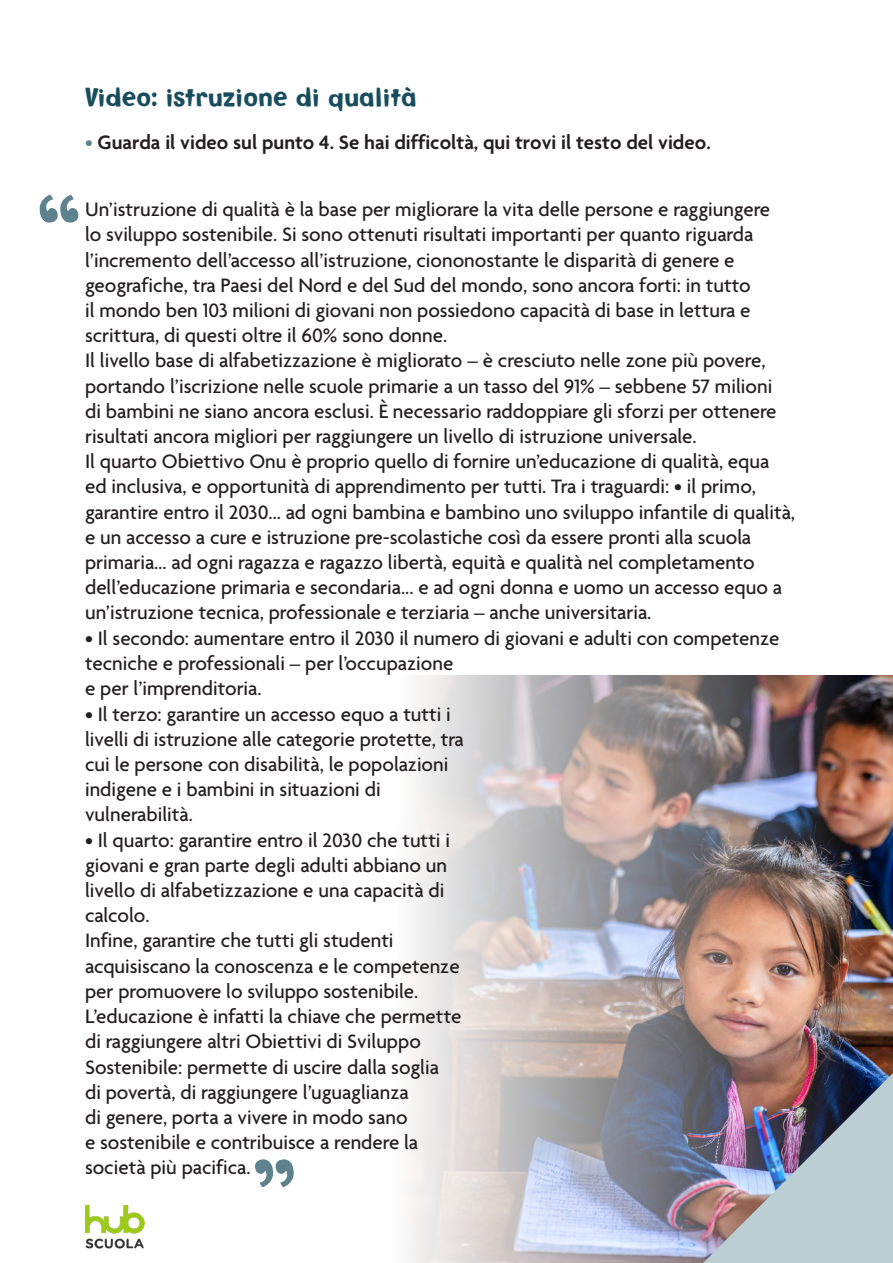
<style>
.page{position:relative;width:893px;height:1263px;background:#fff}
.page>*{position:absolute;margin:0;border:0;box-sizing:border-box;transform-origin:0 0}
.Testo{font:90px "Roger";color:#5d828d}
.Testo-2{font:27px "Roger";color:#174d5c}
.Testo-3{font:500 21px/25.2px "Agenda";color:#231f20}
.Testo-4{font:600 21px "Agenda";color:#231f20}
.s1{font-weight:400;color:#5d828d}
</style>
<div class="page">
<img style="left:409px;top:675px;width:484px;height:588px">
<img style="left:703px;top:1073px;width:190px;height:190px">
<img style="left:85px;top:1205px;width:60px;height:44px">
<p class="Testo-2" style="left:85px;top:82px;width:333px">Video: istruzione di qualità</p>
<p class="Testo-4" style="left:85px;top:131px;width:627px"><span class="s1">•</span> Guarda il video sul punto 4. Se hai difficoltà, qui trovi il testo del video.</p>
<p class="Testo" style="left:36px;top:177px;width:47px">“</p>
<p class="Testo-3" style="left:85px;top:198px;width:711px">Un’istruzione di qualità è la base per migliorare la vita delle persone e raggiungere<br>lo sviluppo sostenibile. Si sono ottenuti risultati importanti per quanto riguarda l’incremento dell’accesso all’istruzione, ciononostante le disparità di genere e geografiche, tra Paesi del Nord e del Sud del mondo, sono ancora forti: in tutto<br>il mondo ben 103 milioni di giovani non possiedono capacità di base in lettura e scrittura, di questi oltre il 60% sono donne.<br>Il livello base di alfabetizzazione è migliorato – è cresciuto nelle zone più povere, portando l’iscrizione nelle scuole primarie a un tasso del 91% – sebbene 57 milioni<br>di bambini ne siano ancora esclusi. È necessario raddoppiare gli sforzi per ottenere risultati ancora migliori per raggiungere un livello di istruzione universale.<br>Il quarto Obiettivo Onu è proprio quello di fornire un’educazione di qualità, equa ed inclusiva, e opportunità di apprendimento per tutti. Tra i traguardi: • il primo, garantire entro il 2030... ad ogni bambina e bambino uno sviluppo infantile di qualità, e un accesso a cure e istruzione pre-scolastiche così da essere pronti alla scuola primaria… ad ogni ragazza e ragazzo libertà, equità e qualità nel completamento dell’educazione primaria e secondaria... e ad ogni donna e uomo un accesso equo a un’istruzione tecnica, professionale e terziaria – anche universitaria.</p>
<p class="Testo-3" style="left:85px;top:626px;width:696px">• Il secondo: aumentare entro il 2030 il numero di giovani e adulti con competenze</p>
<p class="Testo-3" style="left:85px;top:652px;width:370px">tecniche e professionali – per l’occupazione e per l’imprenditoria.</p>
<p class="Testo-3" style="left:85px;top:703px;width:380px">• Il terzo: garantire un accesso equo a tutti i livelli di istruzione alle categorie protette, tra cui le persone con disabilità, le popolazioni indigene e i bambini in situazioni di vulnerabilità.</p>
<p class="Testo-3" style="left:85px;top:829px;width:378px">• Il quarto: garantire entro il 2030 che tutti i giovani e gran parte degli adulti abbiano un livello di alfabetizzazione e una capacità di calcolo.<br>Infine, garantire che tutti gli studenti acquisiscano la conoscenza e le competenze per promuovere lo sviluppo sostenibile.<br>L’educazione è infatti la chiave che permette di raggiungere altri Obiettivi di Sviluppo Sostenibile: permette di uscire dalla soglia<br>di povertà, di raggiungere l’uguaglianza<br>di genere, porta a vivere in modo sano<br>e sostenibile e contribuisce a rendere la società più pacifica.</p>
<p class="Testo" style="left:252px;top:1141px;width:47px">”</p>
</div>
